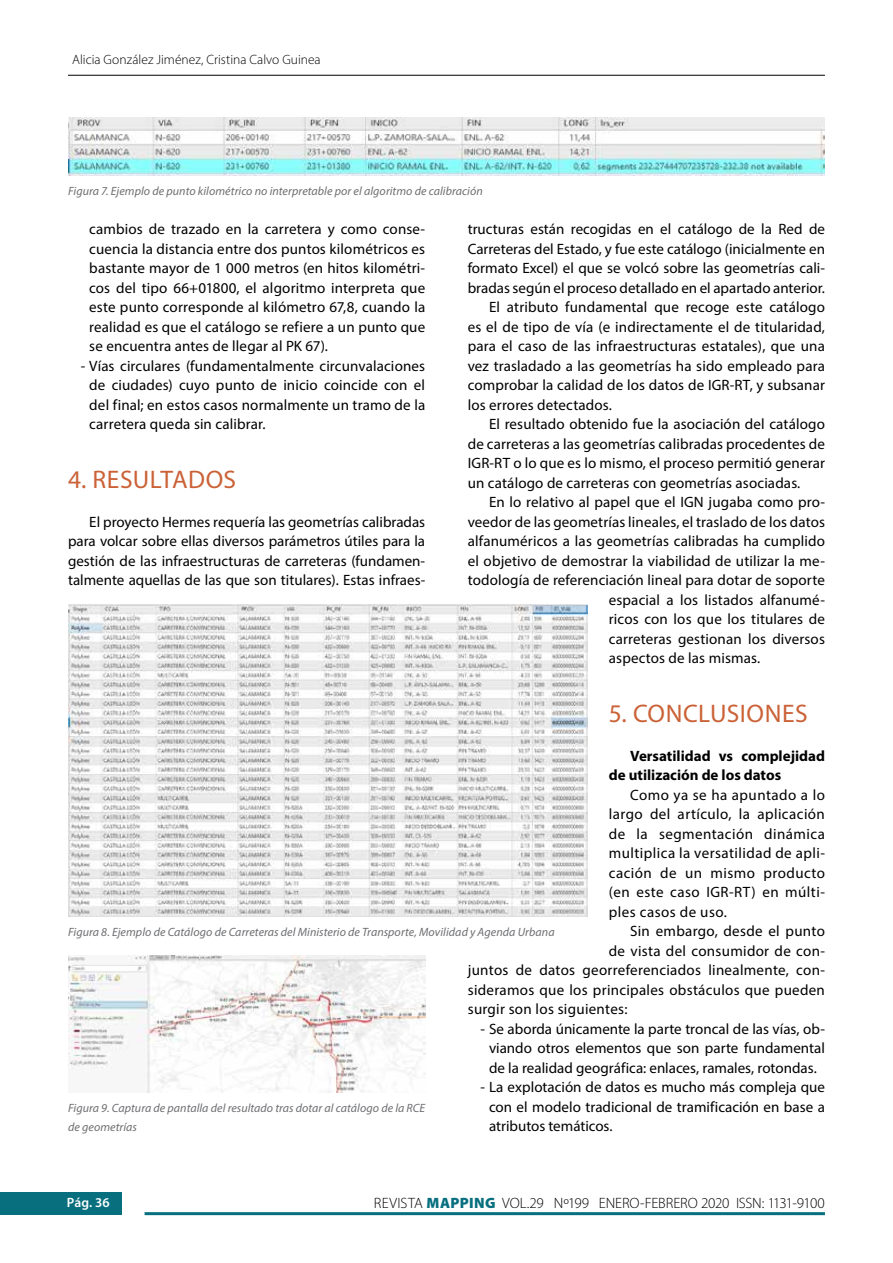
<style>
.page{position:relative;width:893px;height:1263px;background:#fff}
.page>*{position:absolute;margin:0;border:0;box-sizing:border-box;transform-origin:0 0}
.t1{font:25.5px "Myriad Pro";letter-spacing:.02em;color:#cb6237}
.t2{font:15px/19.5px "Myriad Pro";letter-spacing:.01em;color:#000;text-align:justify}
.t3{font:300 15px "Myriad Pro";letter-spacing:-.015em;color:#000}
.t4{font:700 15px/19.5px "Myriad Pro";color:#000}
.t5{font:300 13.5px "Myriad Pro";color:#000}
.t6{font:600 13.5px "Myriad Pro";color:#fff}
.t7{font:italic 12px/19.5px "Myriad Pro";letter-spacing:.005em;color:#6d6e71}
.s1{font-weight:900;color:#086f7f}
</style>
<div class="page">
<div style="left:0;top:1193px;width:121px;height:22px;background:#086f7f"></div>
<hr style="left:145px;top:1212px;width:680px;height:3px;background:#086f7f">
<hr style="left:68px;top:75px;width:757px;height:1px;background:#000">
<img style="left:68px;top:117px;width:757px;height:59px">
<img style="left:68px;top:956px;width:357px;height:136px">
<img style="left:68px;top:605px;width:520px;height:312px">
<p class="t5" style="left:72px;top:52px;width:250px">Alicia González Jiménez, Cristina Calvo Guinea</p>
<p class="t7" style="left:68px;top:181px;width:416px">Figura 7. Ejemplo de punto kilométrico no interpretable por el algoritmo de calibración</p>
<p class="t2" style="left:89px;top:219px;width:337px">cambios de trazado en la carretera y como conse&shy;cuencia la distancia entre dos puntos kilométricos es bastante mayor de 1 000 metros (en hitos kilométri&shy;cos del tipo 66+01800, el algoritmo interpreta que este punto corresponde al kilómetro 67,8, cuando la realidad es que el catálogo se refiere a un punto que se encuentra antes de llegar al PK 67).</p>
<p class="t2" style="left:89px;top:355px;width:337px;text-indent:-9px">- Vías circulares (fundamentalmente circunvalaciones de ciudades) cuyo punto de inicio coincide con el del final; en estos casos normalmente un tramo de la carretera queda sin calibrar.</p>
<h1 class="t1" style="left:68px;top:463px;width:170px">4. RESULTADOS</h1>
<p class="t2" style="left:68px;top:511px;width:359px;text-indent:21px">El proyecto Hermes requería las geometrías calibradas para volcar sobre ellas diversos parámetros útiles para la gestión de las infraestructuras de carreteras (fundamen&shy;talmente aquellas de las que son titulares). Estas infraes-</p>
<p class="t2" style="left:468px;top:219px;width:359px">tructuras están recogidas en el catálogo de la Red de</p>
<p class="t2" style="left:468px;top:238px;width:359px">Carreteras del Estado, y fue este catálogo (inicialmente en</p>
<p class="t2" style="left:468px;top:258px;width:359px">formato Excel) el que se volcó sobre las geometrías cali-</p>
<p class="t2" style="left:468px;top:277px;width:359px">bradas según el proceso detallado en el apartado anterior.</p>
<p class="t2" style="left:489px;top:297px;width:337px">El atributo fundamental que recoge este catálogo</p>
<p class="t2" style="left:468px;top:316px;width:359px">es el de tipo de vía (e indirectamente el de titularidad,</p>
<p class="t2" style="left:468px;top:336px;width:359px">para el caso de las infraestructuras estatales), que una</p>
<p class="t2" style="left:468px;top:355px;width:359px">vez trasladado a las geometrías ha sido empleado para</p>
<p class="t2" style="left:468px;top:375px;width:359px">comprobar la calidad de los datos de IGR-RT, y subsanar</p>
<p class="t2" style="left:468px;top:394px;width:146px">los errores detectados.</p>
<p class="t2" style="left:489px;top:414px;width:337px">El resultado obtenido fue la asociación del catálogo</p>
<p class="t2" style="left:468px;top:433px;width:359px">de carreteras a las geometrías calibradas procedentes de</p>
<p class="t2" style="left:468px;top:453px;width:359px">IGR-RT o lo que es lo mismo, el proceso permitió generar</p>
<p class="t2" style="left:468px;top:472px;width:334px">un catálogo de carreteras con geometrías asociadas.</p>
<p class="t2" style="left:489px;top:492px;width:337px">En lo relativo al papel que el IGN jugaba como pro-</p>
<p class="t2" style="left:468px;top:511px;width:359px">veedor de las geometrías lineales, el traslado de los datos</p>
<p class="t2" style="left:468px;top:531px;width:359px">alfanuméricos a las geometrías calibradas ha cumplido</p>
<p class="t2" style="left:468px;top:550px;width:359px">el objetivo de demostrar la viabilidad de utilizar la me-</p>
<p class="t2" style="left:468px;top:570px;width:359px">todología de referenciación lineal para dotar de soporte</p>
<p class="t2" style="left:609px;top:589px;width:218px">espacial a los listados alfanumé-</p>
<p class="t2" style="left:609px;top:609px;width:218px">ricos con los que los titulares de</p>
<p class="t2" style="left:609px;top:628px;width:218px">carreteras gestionan los diversos</p>
<p class="t2" style="left:609px;top:648px;width:153px">aspectos de las mismas.</p>
<h1 class="t1" style="left:609px;top:697px;width:200px">5. CONCLUSIONES</h1>
<p class="t4" style="left:609px;top:745px;width:218px;text-indent:21px">Versatilidad vs complejidad de utilización de los datos</p>
<p class="t2" style="left:609px;top:784px;width:218px;text-indent:21px">Como ya se ha apuntado a lo largo del artículo, la aplicación de la segmentación dinámica multiplica la versatilidad de apli&shy;cación de un mismo producto (en este caso IGR-RT) en múlti&shy;ples casos de uso.</p>
<p class="t2" style="left:630px;top:921px;width:196px">Sin embargo, desde el punto</p>
<p class="t2" style="left:609px;top:940px;width:218px">de vista del consumidor de con-</p>
<p class="t2" style="left:468px;top:960px;width:359px">juntos de datos georreferenciados linealmente, con-</p>
<p class="t2" style="left:468px;top:979px;width:359px">sideramos que los principales obstáculos que pueden</p>
<p class="t2" style="left:468px;top:999px;width:161px">surgir son los siguientes:</p>
<p class="t2" style="left:480px;top:1018px;width:346px;text-align:center">- Se aborda únicamente la parte troncal de las vías, ob&shy;viando otros elementos que son parte fundamental de la realidad geográfica: enlaces, ramales, rotondas.</p>
<p class="t2" style="left:489px;top:1077px;width:337px;text-indent:-9px">- La explotación de datos es mucho más compleja que con el modelo tradicional de tramificación en base a atributos temáticos.</p>
<p class="t7" style="left:68px;top:922px;width:488px">Figura 8. Ejemplo de Catálogo de Carreteras del Ministerio de Transporte, Movilidad y Agenda Urbana</p>
<p class="t7" style="left:68px;top:1098px;width:359px">Figura 9. Captura de pantalla del resultado tras dotar al catálogo de la RCE de geometrías</p>
<p class="t6" style="left:67px;top:1194px;width:44px">Pág. 36</p>
<p class="t3" style="left:374px;top:1194px;width:453px">REVISTA <span class="s1">MAPPING</span> VOL.29 Nº199 ENERO-FEBRERO 2020 ISSN: 1131-9100</p>
</div>
